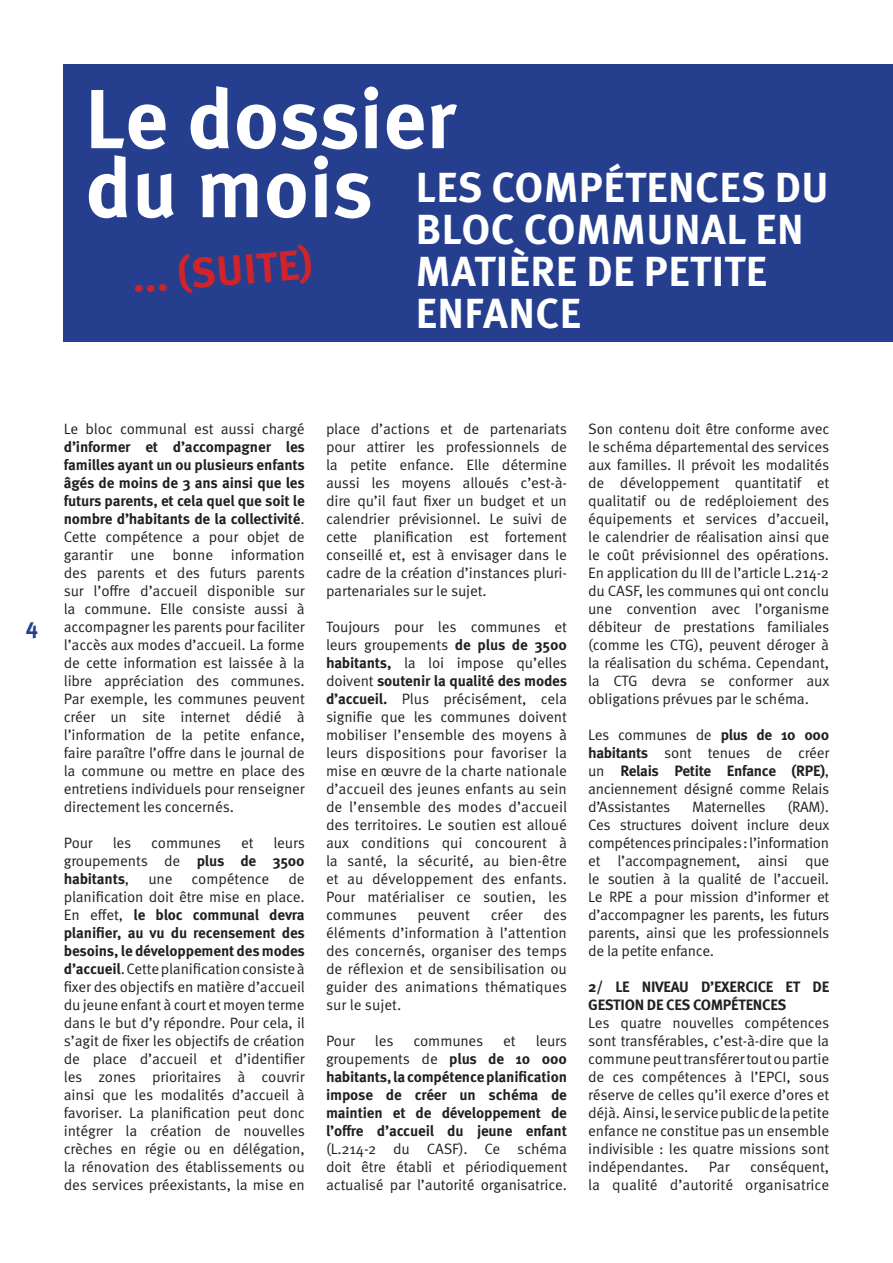
<style>
.page{position:relative;width:893px;height:1263px;background:#fff}
.page>*{position:absolute;margin:0;border:0;box-sizing:border-box;transform-origin:0 0}
.t1{font:700 83.7px "Meta Pro";color:#fff}
.t2{font:700 42px/42px "Meta Pro";letter-spacing:.01em;color:#fff}
.t3{font:700 42px "Meta Pro";color:#d1232a}
.t4{font:700 22.5px "Meta Pro";color:#253f8e}
.t5{font:15px/18px "Meta Pro Norm";letter-spacing:-.01em;color:#231f20;text-align:justify}
.t6{font:700 15px/18px "Meta Pro";letter-spacing:-.02em;color:#231f20;text-align:justify}
.s1{font-family:"Meta Pro";font-weight:700}
.s2{font-family:"Meta Pro Norm";font-weight:400}
</style>
<div class="page">
<div style="left:64px;top:64px;width:829px;height:277px;background:#253f8e"></div>
<p class="t1" style="left:85px;top:54px;width:373px">Le dossier</p>
<p class="t1" style="left:85px;top:123px;width:290px">du mois</p>
<p class="t2" style="left:416px;top:163px;width:414px">LES COMPÉTENCES DU<br>BLOC COMMUNAL EN<br>MATIÈRE DE PETITE</p>
<p class="t2" style="left:416px;top:289px;width:167px">ENFANCE</p>
<p class="t3" style="left:129px;top:246px;width:183px;rotate:-5deg">... (SUITE)</p>
<p class="t4" style="left:26px;top:608px;width:14px">4</p>
<p class="t5" style="left:64px;top:419px;width:243px">Le bloc communal est aussi chargé <span class="s1">d’informer et d’accompagner les familles ayant un ou plusieurs enfants âgés de moins de 3 ans ainsi que les futurs parents, et cela quel que soit le nombre d’habitants de la collectivité</span>.<br>Cette compétence a pour objet de garantir une bonne information des parents et des futurs parents sur l’offre d’accueil disponible sur la commune. Elle consiste aussi à accompagner les parents pour faciliter l’accès aux modes d’accueil. La forme de cette information est laissée à la libre appréciation des communes.<br>Par exemple, les communes peuvent créer un site internet dédié à l’information de la petite enfance, faire paraître l’offre dans le journal de la commune ou mettre en place des entretiens individuels pour renseigner directement les concernés.</p>
<p class="t5" style="left:64px;top:833px;width:30px">Pour</p>
<p class="t5" style="left:113px;top:833px;width:20px">les</p>
<p class="t5" style="left:151px;top:833px;width:71px">communes</p>
<p class="t5" style="left:241px;top:833px;width:14px">et</p>
<p class="t5" style="left:64px;top:833px;width:243px;text-indent:210px">leurs groupements de <span class="s1">plus de 3500 habitants</span>,</p>
<p class="t5" style="left:148px;top:869px;width:26px">une</p>
<p class="t5" style="left:192px;top:869px;width:79px">compétence</p>
<p class="t5" style="left:64px;top:869px;width:243px;text-indent:225px">de planification doit être mise en place.<br>En effet, <span class="s1">le bloc communal devra planifier, au vu du recensement des besoins, le développement des modes d’accueil</span>. Cette planification consiste à fixer des objectifs en matière d’accueil du jeune enfant à court et moyen terme dans le but d’y répondre. Pour cela, il s’agit de fixer les objectifs de création de place d’accueil et d’identifier les zones prioritaires à couvrir ainsi que les modalités d’accueil à favoriser. La planification peut donc intégrer la création de nouvelles crèches en régie ou en délégation, la rénovation des établissements ou des services préexistants, la mise en</p>
<p class="t5" style="left:326px;top:419px;width:243px">place d’actions et de partenariats pour attirer les professionnels de la petite enfance. Elle détermine aussi les moyens alloués c’est-à&shy;dire qu’il faut fixer un budget et un calendrier prévisionnel. Le suivi de cette planification est fortement conseillé et, est à envisager dans le cadre de la création d’instances pluri&shy;partenariales sur le sujet.</p>
<p class="t5" style="left:326px;top:617px;width:243px">Toujours pour les communes et leurs groupements <span class="s1">de plus de 3500 habitants,</span> la loi impose qu’elles doivent <span class="s1">soutenir la qualité des modes d’accueil.</span> Plus précisément, cela signifie que les communes doivent mobiliser l’ensemble des moyens à leurs dispositions pour favoriser la mise en œuvre de la charte nationale d’accueil des jeunes enfants au sein de l’ensemble des modes d’accueil des territoires. Le soutien est alloué aux conditions qui concourent à la santé, la sécurité, au bien-être et au développement des enfants.<br>Pour matérialiser ce soutien, les communes</p>
<p class="t5" style="left:417px;top:905px;width:54px">peuvent</p>
<p class="t5" style="left:491px;top:905px;width:34px">créer</p>
<p class="t5" style="left:326px;top:905px;width:243px;text-indent:218px">des éléments d’information à l’attention des concernés, organiser des temps de réflexion et de sensibilisation ou guider des animations thématiques sur le sujet.</p>
<p class="t5" style="left:326px;top:1031px;width:30px">Pour</p>
<p class="t5" style="left:375px;top:1031px;width:20px">les</p>
<p class="t5" style="left:414px;top:1031px;width:71px">communes</p>
<p class="t5" style="left:503px;top:1031px;width:14px">et</p>
<p class="t6" style="left:326px;top:1031px;width:243px;text-indent:210px"><span class="s2">leurs groupements de</span> plus de 10 000 habitants, la compétence planification impose de créer un schéma de maintien et de développement de l’offre d’accueil du jeune enfant <span class="s2">(L.214-2 du CASF). Ce schéma doit être établi et périodiquement actualisé par l’autorité organisatrice.</span></p>
<p class="t5" style="left:588px;top:419px;width:243px">Son contenu doit être conforme avec le schéma départemental des services aux familles. Il prévoit les modalités de développement quantitatif et qualitatif ou de redéploiement des équipements et services d’accueil, le calendrier de réalisation ainsi que le coût prévisionnel des opérations.<br>En application du III de l’article L.214-2 du CASF, les communes qui ont conclu une convention avec l’organisme débiteur de prestations familiales (comme les CTG), peuvent déroger à la réalisation du schéma. Cependant, la CTG devra se conformer aux obligations prévues par le schéma.</p>
<p class="t5" style="left:588px;top:725px;width:243px">Les communes de <span class="s1">plus de 10 000 habitants</span> sont tenues de créer un <span class="s1">Relais Petite Enfance (RPE)</span>, anciennement désigné comme Relais d’Assistantes</p>
<p class="t5" style="left:588px;top:797px;width:243px;text-indent:199px">(RAM).<br>Ces structures doivent inclure deux compétences principales : l’information et l’accompagnement, ainsi que le soutien à la qualité de l’accueil.<br>Le RPE a pour mission d’informer et d’accompagner les parents, les futurs parents, ainsi que les professionnels de la petite enfance.</p>
<p class="t6" style="left:588px;top:977px;width:243px">2/ LE NIVEAU D’EXERCICE ET DE<br>GESTION DE CES COMPÉTENCES</p>
<p class="t5" style="left:588px;top:1013px;width:243px">Les quatre nouvelles compétences sont transférables, c’est-à-dire que la commune peut transférer tout ou partie de ces compétences à l’EPCI, sous réserve de celles qu’il exerce d’ores et déjà. Ainsi, le service public de la petite enfance ne constitue pas un ensemble indivisible : les quatre missions sont indépendantes.</p>
<p class="t5" style="left:692px;top:797px;width:75px">Maternelles</p>
<p class="t5" style="left:588px;top:1157px;width:242px;text-align:right">conséquent,<br>la qualité d’autorité organisatrice</p>
<p class="t5" style="left:709px;top:1157px;width:22px">Par</p>
</div>
